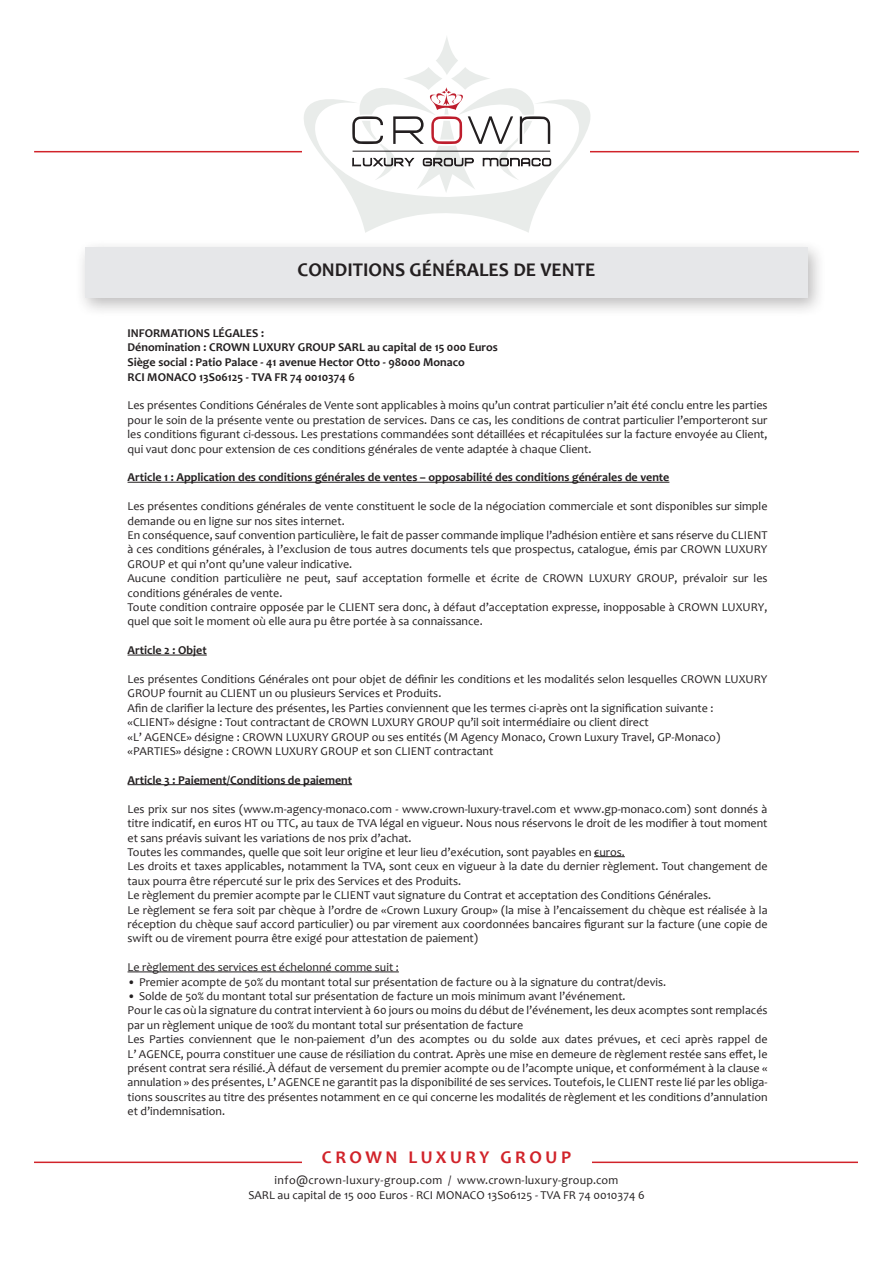
<style>
.page{position:relative;width:893px;height:1263px;background:#fff}
.page>*{position:absolute;margin:0;border:0;box-sizing:border-box;transform-origin:0 0}
.t1{font:700 19.5px "Candara";color:#231f20}
.t2{font:700 18px "Candara";letter-spacing:.195em;color:#d1232a}
.t3{font:12px/14.4px "Candara";color:#231f20}
.t4{font:700 12px/14.5px "Candara";color:#231f20}
</style>
<div class="page">
<hr style="left:34px;top:151px;width:825px;height:1px;background:#d1232a">
<svg style="left:292px;top:37px;width:312px;height:196px"></svg>
<hr style="left:34px;top:1161px;width:824px;height:2px;background:#d1232a">
<div style="left:302px;top:1142px;width:290px;height:30px;background:#fff"></div>
<div style="left:75px;top:239px;width:751px;height:79px;background:#231f20;opacity:.3"></div>
<div style="left:85px;top:247px;width:723px;height:50px;background:#e6e7e9"></div>
<hr style="left:128px;top:482px;width:541px;height:1px;background:#231f20">
<hr style="left:128px;top:655px;width:79px;height:1px;background:#231f20">
<hr style="left:128px;top:784px;width:224px;height:1px;background:#231f20">
<hr style="left:594px;top:856px;width:31px;height:1px;background:#231f20">
<hr style="left:128px;top:972px;width:271px;height:1px;background:#231f20">
<h1 class="t1" style="left:298px;top:258px;width:299px">CONDITIONS GÉNÉRALES DE VENTE</h1>
<p class="t4" style="left:128px;top:325px;width:372px">INFORMATIONS LÉGALES :<br>Dénomination : CROWN LUXURY GROUP SARL au capital de 15 000 Euros Siège social : Patio Palace - 41 avenue Hector Otto - 98000 Monaco<br>RCI MONACO 13S06125 - TVA FR 74 0010374 6</p>
<p class="t3" style="left:128px;top:398px;width:641px;text-align:justify">Les présentes Conditions Générales de Vente sont applicables à moins qu’un contrat particulier n’ait été conclu entre les parties pour le soin de la présente vente ou prestation de services. Dans ce cas, les conditions de contrat particulier l’emporteront sur les conditions figurant ci-dessous. Les prestations commandées sont détaillées et récapitulées sur la facture envoyée au Client, qui vaut donc pour extension de ces conditions générales de vente adaptée à chaque Client.</p>
<p class="t4" style="left:128px;top:470px;width:543px">Article 1 : Application des conditions générales de ventes – opposabilité des conditions générales de vente</p>
<p class="t3" style="left:128px;top:499px;width:641px">Les présentes conditions générales de vente constituent le socle de la négociation commerciale et sont disponibles sur simple demande ou en ligne sur nos sites internet.<br>En conséquence, sauf convention particulière, le fait de passer commande implique l’adhésion entière et sans réserve du CLIENT à ces conditions générales, à l’exclusion de tous autres documents tels que prospectus, catalogue, émis par CROWN LUXURY GROUP et qui n’ont qu’une valeur indicative.<br>Aucune condition particulière ne peut, sauf acceptation formelle et écrite de CROWN LUXURY GROUP, prévaloir sur les conditions générales de vente.<br>Toute condition contraire opposée par le CLIENT sera donc, à défaut d’acceptation expresse, inopposable à CROWN LUXURY, quel que soit le moment où elle aura pu être portée à sa connaissance.</p>
<p class="t4" style="left:128px;top:643px;width:81px">Article 2 : Objet</p>
<p class="t3" style="left:128px;top:672px;width:641px">Les présentes Conditions Générales ont pour objet de définir les conditions et les modalités selon lesquelles CROWN LUXURY GROUP fournit au CLIENT un ou plusieurs Services et Produits.<br>Afin de clarifier la lecture des présentes, les Parties conviennent que les termes ci-après ont la signification suivante :<br>«CLIENT» désigne : Tout contractant de CROWN LUXURY GROUP qu’il soit intermédiaire ou client direct<br>«L’ AGENCE» désigne : CROWN LUXURY GROUP ou ses entités (M Agency Monaco, Crown Luxury Travel, GP-Monaco) «PARTIES» désigne : CROWN LUXURY GROUP et son CLIENT contractant</p>
<p class="t4" style="left:128px;top:772px;width:226px">Article 3 : Paiement/Conditions de paiement</p>
<p class="t3" style="left:128px;top:801px;width:641px">Les prix sur nos sites (www.m-agency-monaco.com - www.crown-luxury-travel.com et www.gp-monaco.com) sont donnés à titre indicatif, en €uros HT ou TTC, au taux de TVA légal en vigueur. Nous nous réservons le droit de les modifier à tout moment et sans préavis suivant les variations de nos prix d’achat.<br>Toutes les commandes, quelle que soit leur origine et leur lieu d’exécution, sont payables en €uros.<br>Les droits et taxes applicables, notamment la TVA, sont ceux en vigueur à la date du dernier règlement. Tout changement de taux pourra être répercuté sur le prix des Services et des Produits.<br>Le règlement du premier acompte par le CLIENT vaut signature du Contrat et acceptation des Conditions Générales.<br>Le règlement se fera soit par chèque à l’ordre de «Crown Luxury Group» (la mise à l’encaissement du chèque est réalisée à la réception du chèque sauf accord particulier) ou par virement aux coordonnées bancaires figurant sur la facture (une copie de swift ou de virement pourra être exigé pour attestation de paiement)</p>
<p class="t3" style="left:128px;top:960px;width:273px">Le règlement des services est échelonné comme suit :</p>
<p class="t3" style="left:128px;top:974px;width:540px">• Premier acompte de 50% du montant total sur présentation de facture ou à la signature du contrat/devis.</p>
<p class="t3" style="left:128px;top:989px;width:641px">• Solde de 50% du montant total sur présentation de facture un mois minimum avant l’événement.<br>Pour le cas où la signature du contrat intervient à 60 jours ou moins du début de l’événement, les deux acomptes sont remplacés par un règlement unique de 100% du montant total sur présentation de facture<br>Les Parties conviennent que le non-paiement d’un des acomptes ou du solde aux dates prévues, et ceci après rappel de L’ AGENCE, pourra constituer une cause de résiliation du contrat. Après une mise en demeure de règlement restée sans effet, le présent contrat sera résilié. À défaut de versement du premier acompte ou de l’acompte unique, et conformément à la clause « annulation » des présentes, L’ AGENCE ne garantit pas la disponibilité de ses services. Toutefois, le CLIENT reste lié par les obliga&shy;tions souscrites au titre des présentes notamment en ce qui concerne les modalités de règlement et les conditions d’annulation et d’indemnisation.</p>
<h2 class="t2" style="left:322px;top:1146px;width:251px">CROWN LUXURY GROUP</h2>
<p class="t3" style="left:248px;top:1173px;width:398px;line-height:15px;text-align:center">info@crown-luxury-group.com / www.crown-luxury-group.com<br>SARL au capital de 15 000 Euros - RCI MONACO 13S06125 - TVA FR 74 0010374 6</p>
</div>
